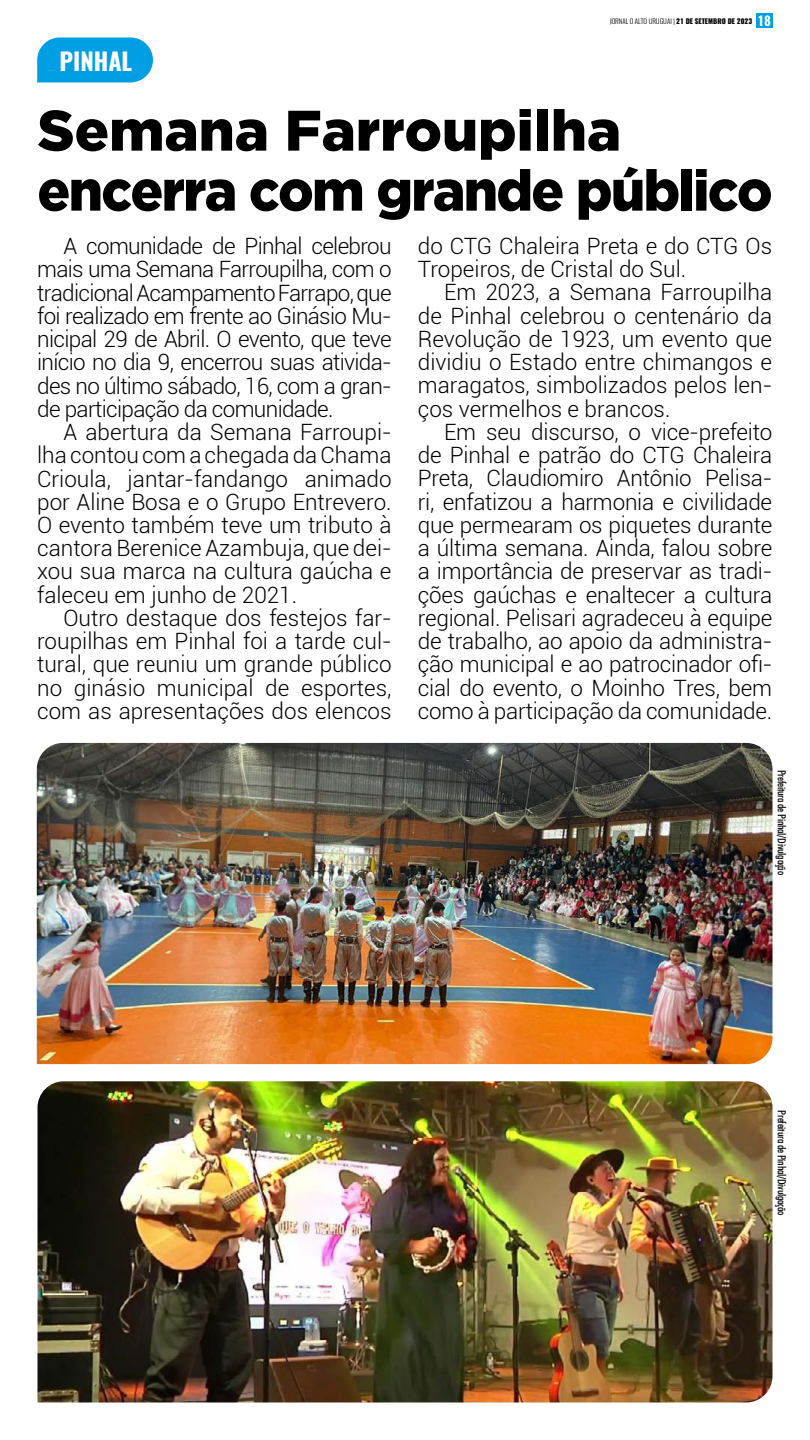
<style>
.page{position:relative;width:810px;height:1440px;background:#fff}
.page>*{position:absolute;margin:0;border:0;box-sizing:border-box;transform-origin:0 0}
.t1{font:900 57px/60px "Gotham";letter-spacing:-.03em;color:#000}
.t2{font:700 24px "Oswald";color:#fff}
.t3{font:300 22.5px/23.2px "Roboto";color:#000;text-align:justify}
.t4{font:500 condensed 11.25px "Futura BT";letter-spacing:-.02em;color:#000}
.t5{font:300 6.98px "Oswald";color:#000}
.s1{font-weight:800}
.s2{font-weight:700;font-size:12.9px;color:#fff}
</style>
<div class="page">
<div style="left:756px;top:13px;width:16px;height:14px;background:#009fe3"></div>
<svg style="left:37px;top:38px;width:116px;height:44px;background:#0fa4e4"></svg>
<img style="left:37px;top:743px;width:735px;height:321px">
<img style="left:38px;top:1081px;width:734px;height:321px">
<p class="t5" style="left:610px;top:16px;width:163px">JORNAL O ALTO URUGUAI | <span class="s1">21 DE SETEMBRO DE 2023</span> <span class="s2">18</span></p>
<p class="t2" style="left:60px;top:45px;width:74px">PINHAL</p>
<h1 class="t1" style="left:38px;top:99px;width:737px">Semana Farroupilha encerra com grande público</h1>
<p class="t3" style="left:37px;top:234px;width:356px;text-indent:26px">A comunidade de Pinhal celebrou mais uma Semana Farroupilha, com o tradicional Acampamento Farrapo, que foi realizado em frente ao Ginásio Mu&shy;nicipal 29 de Abril. O evento, que teve início no dia 9, encerrou suas ativida&shy;des no último sábado, 16, com a gran&shy;de participação da comunidade.</p>
<p class="t3" style="left:37px;top:420px;width:356px;text-indent:26px">A abertura da Semana Farroupi&shy;lha contou com a chegada da Chama Crioula, jantar-fandango animado por Aline Bosa e o Grupo Entrevero.<br>O evento também teve um tributo à cantora Berenice Azambuja, que dei&shy;xou sua marca na cultura gaúcha e faleceu em junho de 2021.</p>
<p class="t3" style="left:37px;top:606px;width:356px;text-indent:26px">Outro destaque dos festejos far&shy;roupilhas em Pinhal foi a tarde cul&shy;tural, que reuniu um grande público no ginásio municipal de esportes, com as apresentações dos elencos</p>
<p class="t3" style="left:418px;top:234px;width:356px">do CTG Chaleira Preta e do CTG Os<br>Tropeiros, de Cristal do Sul.</p>
<p class="t3" style="left:418px;top:280px;width:356px;text-indent:26px">Em 2023, a Semana Farroupilha de Pinhal celebrou o centenário da Revolução de 1923, um evento que dividiu o Estado entre chimangos e maragatos, simbolizados pelos len&shy;ços vermelhos e brancos.</p>
<p class="t3" style="left:418px;top:420px;width:356px;text-indent:26px">Em seu discurso, o vice-prefeito de Pinhal e patrão do CTG Chaleira Preta, Claudiomiro Antônio Pelisa&shy;ri, enfatizou a harmonia e civilidade que permearam os piquetes durante a última semana. Ainda, falou sobre a importância de preservar as tradi&shy;ções gaúchas e enaltecer a cultura regional. Pelisari agradeceu à equipe de trabalho, ao apoio da administra&shy;ção municipal e ao patrocinador ofi&shy;cial do evento, o Moinho Tres, bem como à participação da comunidade.</p>
<p class="t4" style="left:789px;top:770px;width:107px;rotate:90deg">Prefeitura de Pinhal/Divulgação</p>
<p class="t4" style="left:789px;top:1110px;width:107px;rotate:90deg">Prefeitura de Pinhal/Divulgação</p>
</div>
